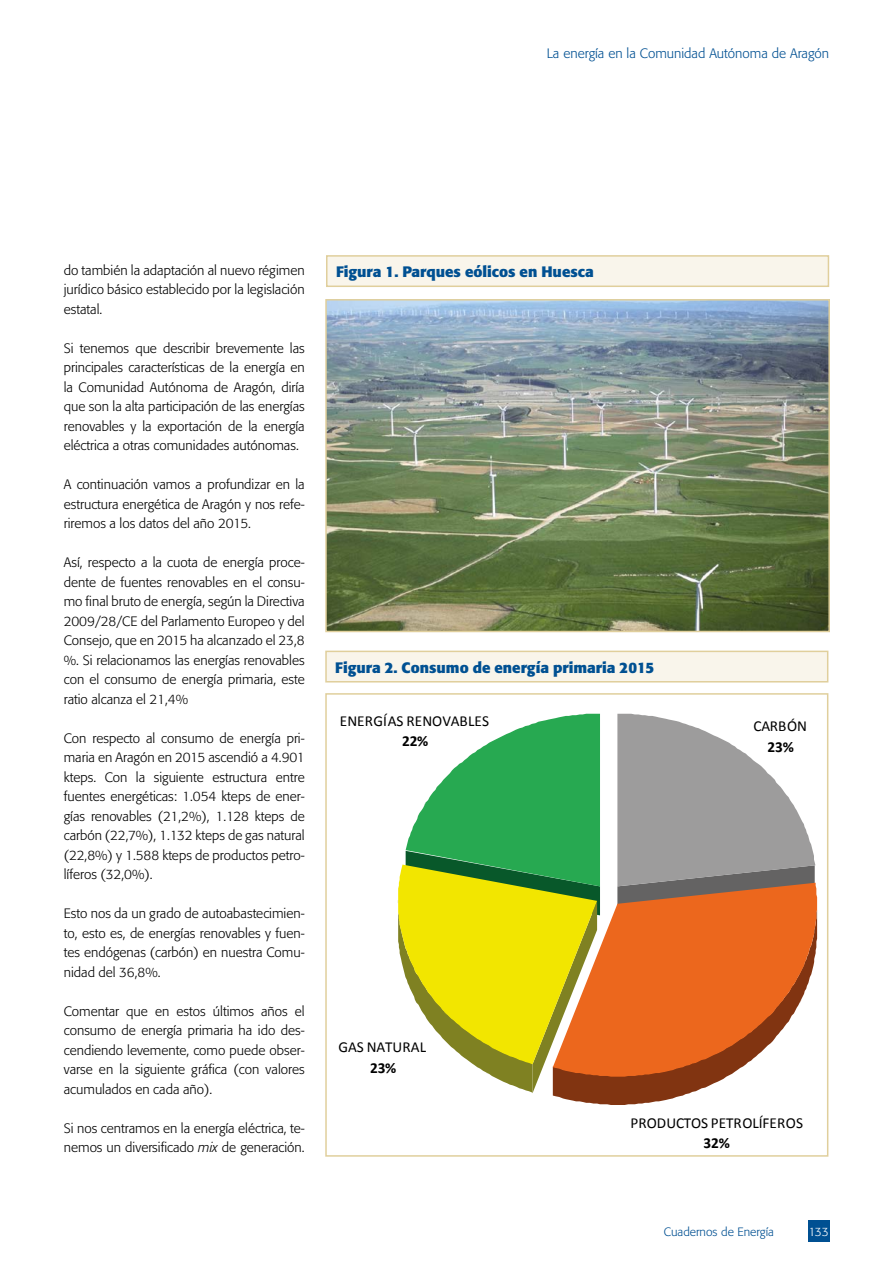
<style>
.page{position:relative;width:893px;height:1263px;background:#fff}
.page>*{position:absolute;margin:0;border:0;box-sizing:border-box;transform-origin:0 0}
.t1{font:15.3px/20.7px "Calibri";color:#000;text-align:center}
.t2{font:700 15px "Formata";color:#005092}
.t3{font:300 13.5px/19.5px "Formata";color:#000;text-align:justify}
.t4{font:300 13.5px "Formata";color:#005092}
.t5{font:300 12px "Formata";color:#005092}
.t6{font:300 12px "Formata";color:#fff}
.s1{font-style:italic}
.s2{font-weight:700}
</style>
<div class="page">
<div style="left:808px;top:1220px;width:21px;height:22px;background:#005092"></div>
<div style="left:327px;top:256px;width:501px;height:30px;background:#f9f5eb"></div>
<div style="left:326px;top:255px;width:503px;height:32px;border:2px solid #e0cf9c"></div>
<div style="left:326px;top:651px;width:502px;height:31px;background:#f9f5eb"></div>
<div style="left:325px;top:651px;width:503px;height:31px;border:2px solid #e0cf9c"></div>
<img style="left:328px;top:302px;width:499px;height:327px">
<div style="left:325px;top:299px;width:505px;height:333px;border:2px solid #e0cf9c"></div>
<svg style="left:617px;top:714px;width:198px;height:169px"></svg>
<svg style="left:398px;top:714px;width:202px;height:379px"></svg>
<svg style="left:553px;top:1077px;width:173px;height:28px;fill:#813411"></svg>
<svg style="left:553px;top:883px;width:264px;height:194px;background:#db7c35"></svg>
<div style="left:325px;top:693px;width:503px;height:464px;border:2px solid #e0cf9c"></div>
<p class="t4" style="left:547px;top:46px;width:284px">La energía en la Comunidad Autónoma de Aragón</p>
<p class="t3" style="left:64px;top:260px;width:242px">do también la adaptación al nuevo régimen jurídico básico establecido por la legislación estatal.</p>
<p class="t3" style="left:64px;top:338px;width:242px">Si tenemos que describir brevemente las principales características de la energía en la Comunidad Autónoma de Aragón, diría que son la alta participación de las energías renovables y la exportación de la energía eléctrica a otras comunidades autónomas.</p>
<p class="t3" style="left:64px;top:475px;width:242px">A continuación vamos a profundizar en la estructura energética de Aragón y nos refe&shy;riremos a los datos del año 2015.</p>
<p class="t3" style="left:64px;top:553px;width:242px">Así, respecto a la cuota de energía proce&shy;dente de fuentes renovables en el consu&shy;mo final bruto de energía, según la Directiva 2009/28/CE del Parlamento Europeo y del Consejo, que en 2015 ha alcanzado el 23,8 %. Si relacionamos las energías renovables con el consumo de energía primaria, este ratio alcanza el 21,4%</p>
<p class="t3" style="left:64px;top:728px;width:242px">Con respecto al consumo de energía pri&shy;maria en Aragón en 2015 ascendió a 4.901 kteps. Con la siguiente estructura entre fuentes energéticas: 1.054 kteps de ener&shy;gías renovables (21,2%), 1.128 kteps de carbón (22,7%), 1.132 kteps de gas natural (22,8%) y 1.588 kteps de productos petro&shy;líferos (32,0%).</p>
<p class="t3" style="left:64px;top:904px;width:242px">Esto nos da un grado de autoabastecimien&shy;to, esto es, de energías renovables y fuen&shy;tes endógenas (carbón) en nuestra Comu&shy;nidad del 36,8%.</p>
<p class="t3" style="left:64px;top:1001px;width:242px">Comentar que en estos últimos años el consumo de energía primaria ha ido des&shy;cendiendo levemente, como puede obser&shy;varse en la siguiente gráfica (con valores acumulados en cada año).</p>
<p class="t3" style="left:64px;top:1118px;width:242px">Si nos centramos en la energía eléctrica, te&shy;nemos un diversificado <span class="s1">mix</span> de generación.</p>
<p class="t2" style="left:336px;top:262px;width:259px">Figura 1. Parques eólicos en Huesca</p>
<p class="t2" style="left:335px;top:658px;width:320px">Figura 2. Consumo de energía primaria 2015</p>
<p class="t1" style="left:340px;top:710px;width:151px">ENERGÍAS RENOVABLES<br><span class="s2">22%</span></p>
<p class="t1" style="left:753px;top:716px;width:55px">CARBÓN<br><span class="s2">23%</span></p>
<p class="t1" style="left:338px;top:1037px;width:89px">GAS NATURAL<br><span class="s2">23%</span></p>
<p class="t1" style="left:630px;top:1112px;width:174px">PRODUCTOS PETROLÍFEROS<br><span class="s2">32%</span></p>
<p class="t5" style="left:664px;top:1224px;width:112px">Cuadernos de Energía</p>
<p class="t6" style="left:808px;top:1224px;width:22px">133</p>
</div>
